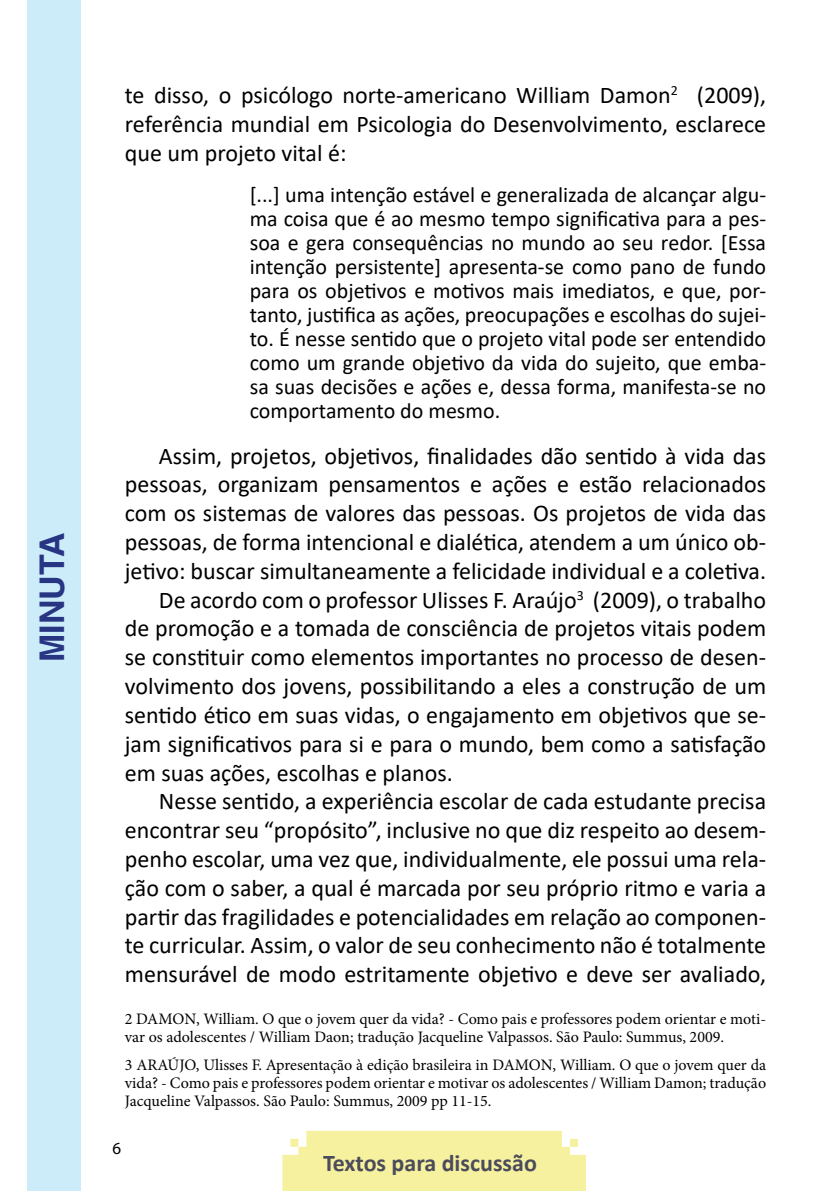
<style>
.page{position:relative;width:840px;height:1191px;background:#fff}
.page>*{position:absolute;margin:0;border:0;box-sizing:border-box;transform-origin:0 0}
.t1{font:700 34px "Helvetica LT";color:#273583}
.t2{font:24px/28.8px "Calibri";color:#000;text-align:justify}
.t3{font:700 24px "Calibri";color:#22224c}
.t4{font:22px/24px "Calibri";color:#000;text-align:justify}
.t5{font:17px "Myriad Pro";color:#000}
.t6{font:16px/18px "Minion Pro";color:#000}
</style>
<div class="page">
<div style="left:282px;top:1130px;width:303px;height:61px;background:#f5f19e"></div>
<div style="left:27px;top:0;width:54px;height:1191px;background:#cdecf9"></div>
<h1 class="t1" style="left:31px;top:662px;width:131px;rotate:-90deg">MINUTA</h1>
<p class="t2" style="left:125px;top:80px;width:642px">te disso, o psicólogo norte-americano William Damon<sup>2</sup> (2009), referência mundial em Psicologia do Desenvolvimento, esclarece que um projeto vital é:</p>
<p class="t4" style="left:249px;top:182px;width:517px">[...] uma intenção estável e generalizada de alcançar algu&shy;ma coisa que é ao mesmo tempo significativa para a pes&shy;soa e gera consequências no mundo ao seu redor. [Essa intenção persistente] apresenta-se como pano de fundo para os objetivos e motivos mais imediatos, e que, por&shy;tanto, justifica as ações, preocupações e escolhas do sujei&shy;to. É nesse sentido que o projeto vital pode ser entendido como um grande objetivo da vida do sujeito, que emba&shy;sa suas decisões e ações e, dessa forma, manifesta-se no comportamento do mesmo.</p>
<p class="t2" style="left:159px;top:440px;width:608px">Assim, projetos, objetivos, finalidades dão sentido à vida das</p>
<p class="t2" style="left:125px;top:469px;width:642px">pessoas, organizam pensamentos e ações e estão relacionados</p>
<p class="t2" style="left:125px;top:498px;width:642px">com os sistemas de valores das pessoas. Os projetos de vida das</p>
<p class="t2" style="left:125px;top:527px;width:642px">pessoas, de forma intencional e dialética, atendem a um único ob-</p>
<p class="t2" style="left:125px;top:556px;width:642px">jetivo: buscar simultaneamente a felicidade individual e a coletiva.</p>
<p class="t2" style="left:159px;top:584px;width:608px">De acordo com o professor Ulisses F. Araújo<sup>3</sup> (2009), o trabalho</p>
<p class="t2" style="left:125px;top:613px;width:642px">de promoção e a tomada de consciência de projetos vitais podem</p>
<p class="t2" style="left:125px;top:642px;width:642px">se constituir como elementos importantes no processo de desen-</p>
<p class="t2" style="left:125px;top:671px;width:642px">volvimento dos jovens, possibilitando a eles a construção de um</p>
<p class="t2" style="left:125px;top:700px;width:642px">sentido ético em suas vidas, o engajamento em objetivos que se-</p>
<p class="t2" style="left:125px;top:728px;width:642px">jam significativos para si e para o mundo, bem como a satisfação</p>
<p class="t2" style="left:125px;top:757px;width:329px">em suas ações, escolhas e planos.</p>
<p class="t2" style="left:159px;top:786px;width:608px">Nesse sentido, a experiência escolar de cada estudante precisa</p>
<p class="t2" style="left:125px;top:815px;width:642px">encontrar seu “propósito”, inclusive no que diz respeito ao desem-</p>
<p class="t2" style="left:125px;top:844px;width:642px">penho escolar, uma vez que, individualmente, ele possui uma rela-</p>
<p class="t2" style="left:125px;top:872px;width:642px">ção com o saber, a qual é marcada por seu próprio ritmo e varia a</p>
<p class="t2" style="left:125px;top:901px;width:642px">partir das fragilidades e potencialidades em relação ao componen-</p>
<p class="t2" style="left:125px;top:930px;width:642px">te curricular. Assim, o valor de seu conhecimento não é totalmente</p>
<p class="t2" style="left:125px;top:959px;width:642px">mensurável de modo estritamente objetivo e deve ser avaliado,</p>
<p class="t6" style="left:125px;top:1009px;width:642px">2 DAMON, William. O que o jovem quer da vida? - Como pais e professores podem orientar e moti&shy;var os adolescentes / William Daon; tradução Jacqueline Valpassos. São Paulo: Summus, 2009.</p>
<p class="t6" style="left:125px;top:1055px;width:642px;text-align:justify">3 ARAÚJO, Ulisses F. Apresentação à edição brasileira in DAMON, William. O que o jovem quer da vida? - Como pais e professores podem orientar e motivar os adolescentes / William Damon; tradução Jacqueline Valpassos. São Paulo: Summus, 2009 pp 11-15.</p>
<p class="t5" style="left:112px;top:1138px;width:10px">6</p>
<p class="t3" style="left:323px;top:1145px;width:215px">Textos para discussão</p>
</div>
